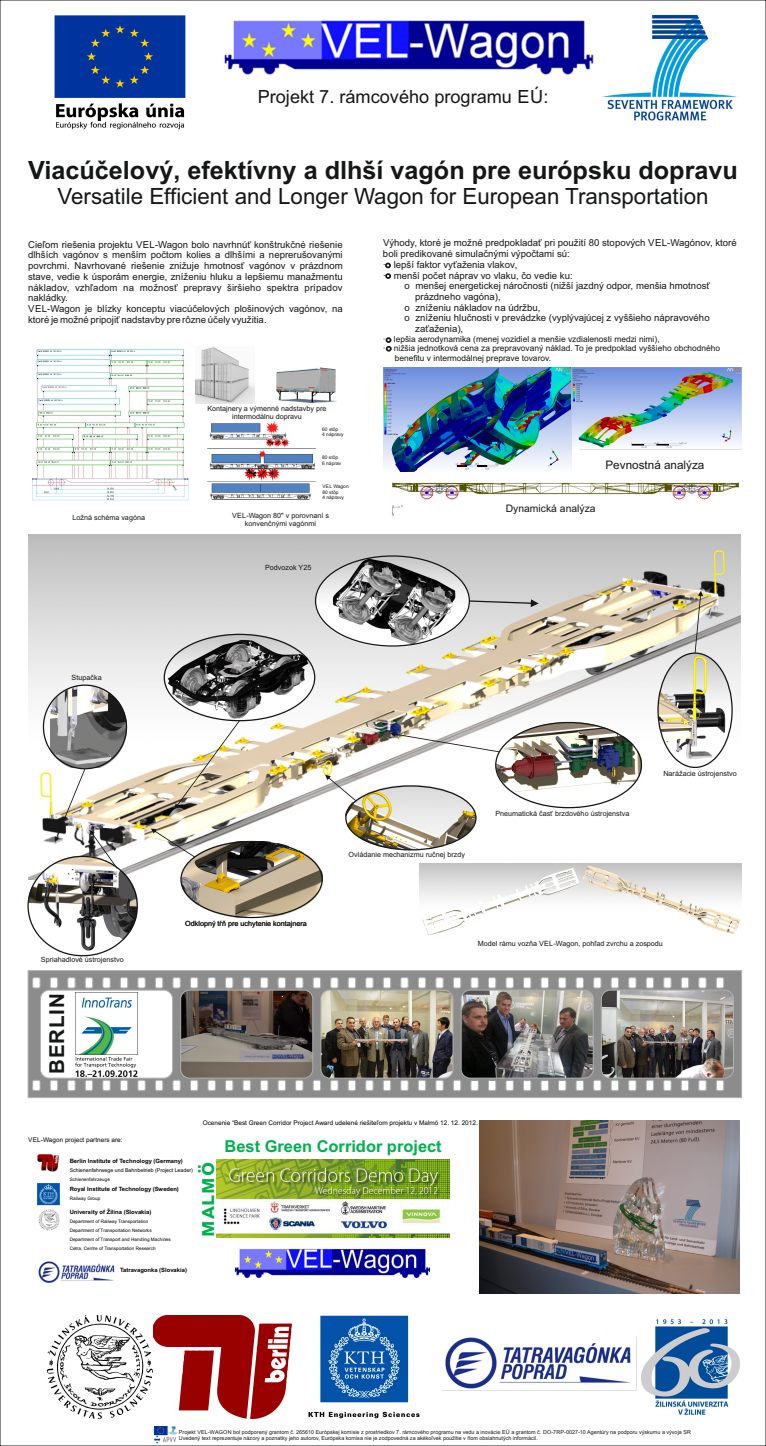
<style>
.page{position:relative;width:766px;height:1446px;background:#fff}
.page>*{position:absolute;margin:0;border:0;box-sizing:border-box;transform-origin:0 0}
.t1{font:700 25.2px "Arial";color:#151616}
.t2{font:22.32px "Arial";color:#151616}
.t3{font:700 20.58px "Arial";letter-spacing:.035em;color:#151616}
.t4{font:18.15px "Arial";color:#151616}
.t5{font:700 16.41px "Arial";color:#00b04f}
.t6{font:11.7px "Arial";color:#151616}
.t7{font:10.35px "Arial";color:#151616}
.t8{font:9.6px/10.7px "Arial";color:#151616}
.t9{font:8.4px "Arial";color:#151616}
.t10{font:7.2px/8px "Arial";color:#151616;text-align:center}
.t11{font:6.42px "Arial";color:#000}
.t12{font:700 5.85px "Arial";color:#000}
.t13{font:5.4px/6px "Arial";color:#151616}
.t14{font:5.28px "Arial";color:#000}
.t15{font:4.89px/5.5px "Arial";color:#151616}
.t16{font:4.68px/8.9px "Arial";color:#000}
</style>
<div class="page">
<img style="left:602px;top:14px;width:135px;height:107px">
<img style="left:54px;top:15px;width:132px;height:115px">
<img style="left:224px;top:20px;width:370px;height:55px">
<img style="left:28px;top:534px;width:712px;height:341px">
<img style="left:308px;top:1315px;width:112px;height:104px">
<img style="left:641px;top:1319px;width:99px;height:96px">
<img style="left:445px;top:1337px;width:186px;height:52px">
<img style="left:152px;top:1315px;width:139px;height:104px">
<img style="left:195px;top:347px;width:60px;height:56px">
<img style="left:216px;top:1159px;width:233px;height:78px">
<img style="left:236px;top:1248px;width:193px;height:29px">
<img style="left:38px;top:1154px;width:21px;height:18px">
<img style="left:37px;top:1183px;width:22px;height:23px">
<img style="left:38px;top:1209px;width:21px;height:21px">
<img style="left:38px;top:1261px;width:77px;height:22px">
<img style="left:479px;top:1120px;width:260px;height:173px">
<img style="left:32px;top:349px;width:157px;height:152px">
<img style="left:383px;top:367px;width:188px;height:104px">
<img style="left:571px;top:367px;width:170px;height:82px">
<img style="left:276px;top:367px;width:61px;height:37px">
<svg style="left:207px;top:421px;width:109px;height:79px"></svg>
<svg style="left:385px;top:263px;width:6px;height:16px"></svg>
<svg style="left:385px;top:337px;width:6px;height:15px"></svg>
<img style="left:392px;top:482px;width:348px;height:34px">
<img style="left:419px;top:863px;width:322px;height:73px">
<img style="left:496px;top:723px;width:145px;height:78px">
<svg style="left:390px;top:732px;width:109px;height:20px"></svg>
<img style="left:164px;top:634px;width:150px;height:87px">
<img style="left:315px;top:556px;width:154px;height:90px">
<img style="left:51px;top:685px;width:75px;height:82px">
<img style="left:657px;top:653px;width:74px;height:106px">
<img style="left:28px;top:970px;width:713px;height:128px">
<img style="left:28px;top:856px;width:109px;height:100px">
<img style="left:181px;top:841px;width:141px;height:76px">
<img style="left:346px;top:786px;width:130px;height:64px">
<svg style="left:151px;top:828px;width:44px;height:29px"></svg>
<svg style="left:694px;top:591px;width:9px;height:62px"></svg>
<svg style="left:325px;top:775px;width:31px;height:26px"></svg>
<svg style="left:469px;top:599px;width:69px;height:8px"></svg>
<svg style="left:54px;top:768px;width:63px;height:100px"></svg>
<svg style="left:174px;top:720px;width:66px;height:89px"></svg>
<img style="left:48px;top:1315px;width:104px;height:103px">
<img style="left:155px;top:1427px;width:23px;height:17px">
<h3 class="t4" style="left:258px;top:90px;width:292px">Projekt 7. rámcového programu EÚ:</h3>
<h1 class="t1" style="left:28px;top:160px;width:711px">Viacúčelový, efektívny a dlhší vagón pre európsku dopravu</h1>
<h2 class="t2" style="left:57px;top:188px;width:652px">Versatile Efficient and Longer Wagon for European Transportation</h2>
<p class="t8" style="left:28px;top:240px;width:316px">Cieľom riešenia projektu VEL-Wagon bolo navrhnúť konštrukčné riešenie dlhších vagónov s menším počtom kolies a dlhšími a neprerušovanými povrchmi. Navrhované riešenie znižuje hmotnosť vagónov v prázdnom stave, vedie k úsporám energie, zníženiu hluku a lepšiemu manažmentu nákladov, vzhľadom na možnosť prepravy širšieho spektra prípadov nakládky.<br>VEL-Wagon je blízky konceptu viacúčelových plošinových vagónov, na ktoré je možné pripojiť nadstavby pre rôzne účely využitia.</p>
<p class="t8" style="left:383px;top:238px;width:355px">Výhody, ktoré je možné predpokladať pri použití 80 stopových VEL-Wagónov, ktoré</p>
<p class="t8" style="left:383px;top:249px;width:188px">boli predikované simulačnými výpočtami sú:</p>
<p class="t8" style="left:383px;top:260px;width:136px">· lepší faktor vyťaženia vlakov,</p>
<p class="t8" style="left:383px;top:271px;width:191px">· menší počet náprav vo vlaku, čo vedie ku:</p>
<p class="t8" style="left:404px;top:281px;width:307px">o menšej energetickej náročnosti (nižší jazdný odpor, menšia hmotnosť</p>
<p class="t8" style="left:415px;top:292px;width:87px">prázdneho vagóna),</p>
<p class="t8" style="left:404px;top:303px;width:137px">o zníženiu nákladov na údržbu,</p>
<p class="t8" style="left:404px;top:314px;width:306px">o zníženiu hlučnosti v prevádzke (vyplývajúcej z vyššieho nápravového</p>
<p class="t8" style="left:415px;top:324px;width:49px">zaťaženia),</p>
<p class="t9" style="left:383px;top:336px;width:278px">· lepšia aerodynamika (menej vozidiel a menšie vzdialenosti medzi nimi),</p>
<p class="t9" style="left:383px;top:345px;width:339px">· nižšia jednotková cena za prepravovaný náklad. To je predpoklad vyššieho obchodného</p>
<p class="t9" style="left:394px;top:354px;width:158px">benefitu v intermodálnej preprave tovarov.</p>
<p class="t10" style="left:207px;top:405px;width:120px">Kontajnery a výmenné nadstavby pre intermodálnu dopravu</p>
<p class="t15" style="left:322px;top:427px;width:23px">60 stôp<br>4 nápravy</p>
<p class="t15" style="left:322px;top:455px;width:21px">80 stôp<br>6 náprav</p>
<p class="t15" style="left:322px;top:484px;width:28px">VEL Wagon<br>80 stôp<br>4 nápravy</p>
<p class="t10" style="left:72px;top:514px;width:74px">Ložná schéma vagóna</p>
<p class="t10" style="left:232px;top:511px;width:98px">VEL-Wagon 80" v porovnaní s konvenčnými vagónmi</p>
<p class="t10" style="left:265px;top:564px;width:48px">Podvozok Y25</p>
<p class="t6" style="left:605px;top:461px;width:100px">Pevnostná analýza</p>
<p class="t7" style="left:505px;top:504px;width:91px">Dynamická analýza</p>
<p class="t10" style="left:72px;top:674px;width:32px">Stupačka</p>
<p class="t10" style="left:41px;top:956px;width:84px">Spriahadlové ústrojenstvo</p>
<h3 class="t3" style="left:49px;top:1073px;width:82px;rotate:-90deg">BERLIN</h3>
<p class="t10" style="left:185px;top:920px;width:123px">Odklopný tŕň pre uchytenie kontajnera</p>
<p class="t10" style="left:348px;top:850px;width:118px">Ovládanie mechanizmu ručnej brzdy</p>
<p class="t10" style="left:495px;top:810px;width:135px">Pneumatická časť brzdového ústrojenstva</p>
<p class="t10" style="left:663px;top:770px;width:75px">Narážacie ústrojenstvo</p>
<p class="t10" style="left:477px;top:940px;width:187px">Model rámu vozňa VEL-Wagon, pohľad zvrchu a zospodu</p>
<p class="t11" style="left:28px;top:1137px;width:96px">VEL-Wagon project partners are:</p>
<p class="t12" style="left:70px;top:1158px;width:115px">Berlin Institute of Technology (Germany)</p>
<p class="t14" style="left:70px;top:1168px;width:125px">Schienenfahrwege und Bahnbetrieb (Project Leader)</p>
<p class="t16" style="left:70px;top:1175px;width:42px">Schienenfahrzeuge</p>
<p class="t12" style="left:70px;top:1187px;width:111px">Royal Institute of Technology (Sweden)</p>
<p class="t16" style="left:70px;top:1194px;width:32px">Railway Group</p>
<p class="t12" style="left:70px;top:1209px;width:83px">University of Žilina (Slovakia)</p>
<p class="t16" style="left:70px;top:1217px;width:103px">Department of Railway Transportation Department of Transportation Networks Department of Transport and Handling Machines Cetra, Centre of Transportation Research</p>
<p class="t12" style="left:120px;top:1268px;width:68px">Tatravagonka (Slovakia)</p>
<p class="t11" style="left:203px;top:1120px;width:276px">Ocenenie “Best Green Corridor Project Award udelené riešiteľom projektu v Malmö 12. 12. 2012.</p>
<h3 class="t5" style="left:224px;top:1140px;width:218px">Best Green Corridor project</h3>
<p class="t13" style="left:179px;top:1429px;width:513px">Projekt VEL-WAGON bol podporený grantom č. 265610 Európskej komisie z prostriedkov 7. rámcového programu na vedu a inovácie EÚ a grantom č. DO-7RP-0027-10 Agentúry na podporu výskumu a vývoja SR<br>Uvedený text reprezentuje názory a poznatky jeho autorov, Európska komisa nie je zodpovedná za akékoľvek použitie v ňom obsiahnutých informácií.</p>
</div>
